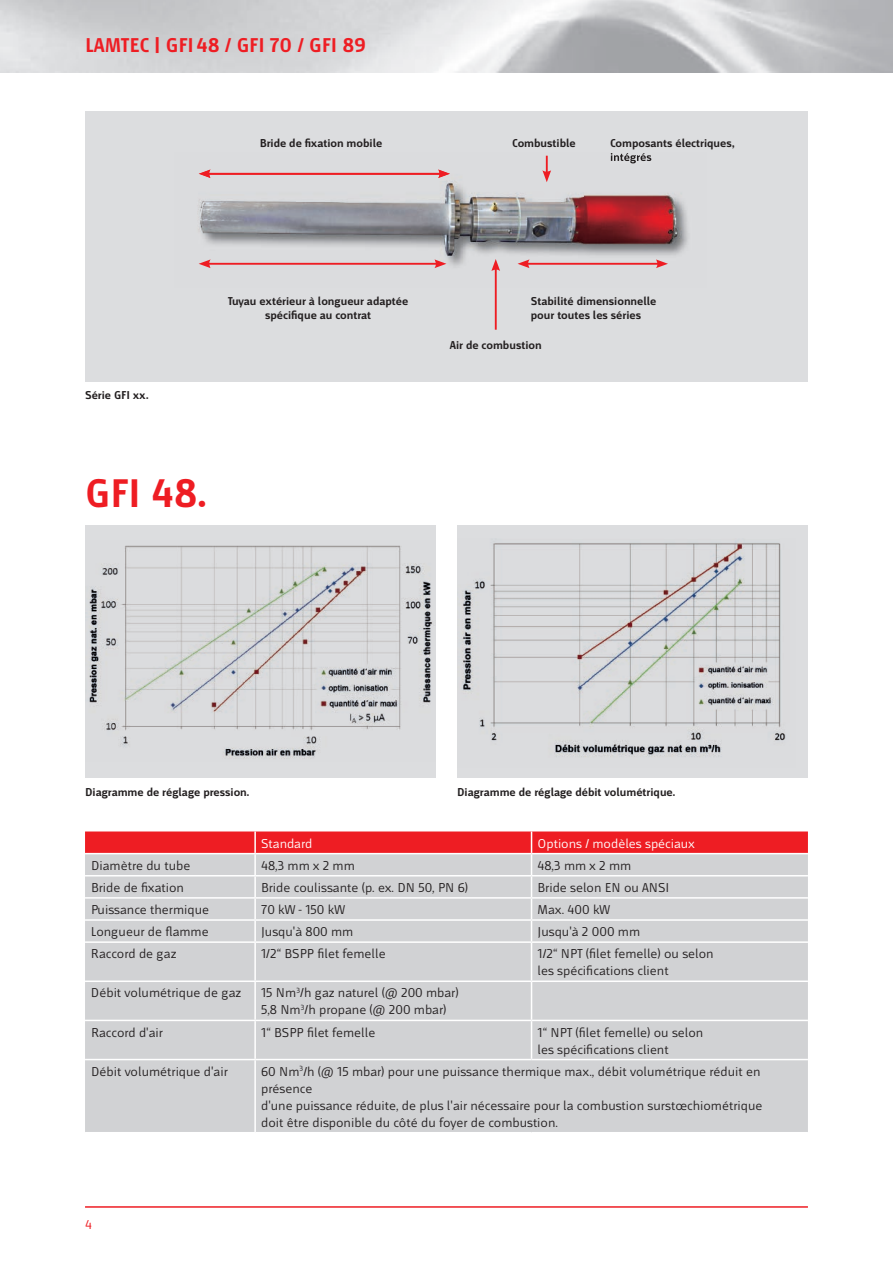
<style>
.page{position:relative;width:893px;height:1263px;background:#fff}
.page>*{position:absolute;margin:0;border:0;box-sizing:border-box;transform-origin:0 0}
.t1{font:700 42px "Mr Jones";color:#ee1d23}
.t2{font:700 21px "Mr Jones";color:#ee1d23}
.t3{font:13.5px/17px "Mr Jones";color:#231f20}
.t4{font:13.5px "Mr Jones";color:#fff}
.t5{font:13.5px "Mr Jones";color:#ee1d23}
.t6{font:700 12px/13.5px "Mr Jones";color:#231f20;text-align:center}
</style>
<div class="page">
<hr style="left:85px;top:1206px;width:723px;height:2px;background:#ee1d23">
<div style="left:85px;top:111px;width:723px;height:270px;background:#dcdddf"></div>
<img style="left:211px;top:173px;width:227px;height:2px">
<svg style="left:438px;top:169px;width:12px;height:9px"></svg>
<svg style="left:199px;top:169px;width:12px;height:9px"></svg>
<img style="left:611px;top:153px;width:40px;height:10px">
<img style="left:199px;top:182px;width:489px;height:84px">
<svg style="left:542px;top:156px;width:9px;height:26px"></svg>
<hr style="left:495px;top:268px;width:2px;height:62px;background:#ee1d23">
<svg style="left:491px;top:259px;width:9px;height:12px"></svg>
<hr style="left:526px;top:263px;width:133px;height:2px;background:#ee1d23">
<svg style="left:656px;top:259px;width:12px;height:9px"></svg>
<svg style="left:518px;top:259px;width:12px;height:9px"></svg>
<hr style="left:207px;top:263px;width:231px;height:2px;background:#ee1d23">
<svg style="left:434px;top:259px;width:12px;height:9px"></svg>
<svg style="left:199px;top:259px;width:12px;height:9px"></svg>
<div style="left:457px;top:525px;width:351px;height:252px;background:#dcdddf"></div>
<img style="left:462px;top:541px;width:324px;height:216px">
<div style="left:85px;top:525px;width:351px;height:252px;background:#dcdddf"></div>
<img style="left:89px;top:545px;width:343px;height:214px">
<div style="left:85px;top:943px;width:723px;height:189px;background:#d1d2d4"></div>
<svg style="left:85px;top:831px;width:723px;height:110px;background:#d7adb0"></svg>
<hr style="left:254px;top:943px;width:2px;height:37px;background:#fff">
<hr style="left:531px;top:943px;width:1px;height:37px;background:#fff">
<hr style="left:254px;top:982px;width:2px;height:38px;background:#fff">
<hr style="left:531px;top:982px;width:1px;height:38px;background:#fff">
<hr style="left:254px;top:1021px;width:2px;height:38px;background:#fff">
<hr style="left:531px;top:1021px;width:1px;height:38px;background:#fff">
<hr style="left:254px;top:1060px;width:2px;height:72px;background:#fff">
<hr style="left:85px;top:853px;width:170px;height:1px;background:#fff">
<hr style="left:255px;top:853px;width:276px;height:1px;background:#fff">
<hr style="left:531px;top:853px;width:277px;height:1px;background:#fff">
<hr style="left:85px;top:875px;width:170px;height:1px;background:#fff">
<hr style="left:255px;top:875px;width:276px;height:1px;background:#fff">
<hr style="left:531px;top:875px;width:277px;height:1px;background:#fff">
<hr style="left:85px;top:897px;width:170px;height:2px;background:#fff">
<hr style="left:255px;top:897px;width:276px;height:2px;background:#fff">
<hr style="left:531px;top:897px;width:277px;height:2px;background:#fff">
<hr style="left:85px;top:919px;width:170px;height:2px;background:#fff">
<hr style="left:255px;top:919px;width:276px;height:2px;background:#fff">
<hr style="left:531px;top:919px;width:277px;height:2px;background:#fff">
<hr style="left:85px;top:980px;width:170px;height:2px;background:#fff">
<hr style="left:255px;top:980px;width:276px;height:2px;background:#fff">
<hr style="left:531px;top:980px;width:277px;height:2px;background:#fff">
<hr style="left:85px;top:1020px;width:170px;height:1px;background:#fff">
<hr style="left:255px;top:1020px;width:276px;height:1px;background:#fff">
<hr style="left:531px;top:1020px;width:277px;height:1px;background:#fff">
<hr style="left:85px;top:1059px;width:170px;height:1px;background:#fff">
<hr style="left:255px;top:1059px;width:276px;height:1px;background:#fff">
<hr style="left:531px;top:1059px;width:277px;height:1px;background:#fff">
<h2 class="t2" style="left:85px;top:33px;width:283px">LAMTEC | GFI 48 / GFI 70 / GFI 89</h2>
<p class="t6" style="left:260px;top:137px;width:124px">Bride de fixation mobile</p>
<p class="t6" style="left:512px;top:137px;width:65px">Combustible</p>
<p class="t6" style="left:610px;top:137px;width:126px">Composants électriques,</p>
<p class="t6" style="left:85px;top:389px;width:65px">Série GFI xx.</p>
<p class="t6" style="left:228px;top:294px;width:182px">Tuyau extérieur à longueur adaptée spécifique au contrat</p>
<p class="t6" style="left:531px;top:294px;width:127px;text-align:left">Stabilité dimensionnelle pour toutes les séries</p>
<p class="t6" style="left:450px;top:338px;width:93px">Air de combustion</p>
<h1 class="t1" style="left:85px;top:471px;width:123px">GFI 48.</h1>
<p class="t6" style="left:85px;top:785px;width:166px">Diagramme de réglage pression.</p>
<p class="t6" style="left:457px;top:785px;width:220px">Diagramme de réglage débit volumétrique.</p>
<p class="t4" style="left:261px;top:836px;width:53px">Standard</p>
<p class="t4" style="left:537px;top:836px;width:158px">Options / modèles spéciaux</p>
<p class="t3" style="left:91px;top:857px;width:101px">Diamètre du tube</p>
<p class="t3" style="left:261px;top:857px;width:95px">48,3 mm x 2 mm</p>
<p class="t3" style="left:537px;top:857px;width:95px">48,3 mm x 2 mm</p>
<p class="t3" style="left:91px;top:879px;width:95px">Bride de fixation</p>
<p class="t3" style="left:261px;top:879px;width:209px">Bride coulissante (p. ex. DN 50, PN 6)</p>
<p class="t3" style="left:537px;top:879px;width:133px">Bride selon EN ou ANSI</p>
<p class="t3" style="left:91px;top:901px;width:120px">Puissance thermique</p>
<p class="t3" style="left:261px;top:901px;width:85px">70 kW - 150 kW</p>
<p class="t3" style="left:537px;top:901px;width:74px">Max. 400 kW</p>
<p class="t3" style="left:91px;top:923px;width:119px">Longueur de flamme</p>
<p class="t3" style="left:261px;top:923px;width:94px">Jusqu'à 800 mm</p>
<p class="t3" style="left:537px;top:923px;width:104px">Jusqu'à 2 000 mm</p>
<p class="t3" style="left:91px;top:945px;width:87px">Raccord de gaz</p>
<p class="t3" style="left:261px;top:945px;width:126px">1/2“ BSPP filet femelle</p>
<p class="t3" style="left:537px;top:945px;width:178px">1/2“ NPT (filet femelle) ou selon les spécifications client</p>
<p class="t3" style="left:91px;top:984px;width:152px">Débit volumétrique de gaz</p>
<p class="t3" style="left:261px;top:984px;width:199px">15 Nm<sup>3</sup>/h gaz naturel (@ 200 mbar)<br>5,8 Nm<sup>3</sup>/h propane (@ 200 mbar)</p>
<p class="t3" style="left:91px;top:1024px;width:73px">Raccord d'air</p>
<p class="t3" style="left:261px;top:1024px;width:116px">1“ BSPP filet femelle</p>
<p class="t3" style="left:537px;top:1024px;width:167px">1“ NPT (filet femelle) ou selon les spécifications client</p>
<p class="t3" style="left:91px;top:1063px;width:138px">Débit volumétrique d'air</p>
<p class="t3" style="left:261px;top:1063px;width:503px">60 Nm<sup>3</sup>/h (@ 15 mbar) pour une puissance thermique max., débit volumétrique réduit en présence<br>d'une puissance réduite, de plus l'air nécessaire pour la combustion surstœchiométrique doit être disponible du côté du foyer de combustion.</p>
<p class="t5" style="left:85px;top:1217px;width:8px">4</p>
</div>
